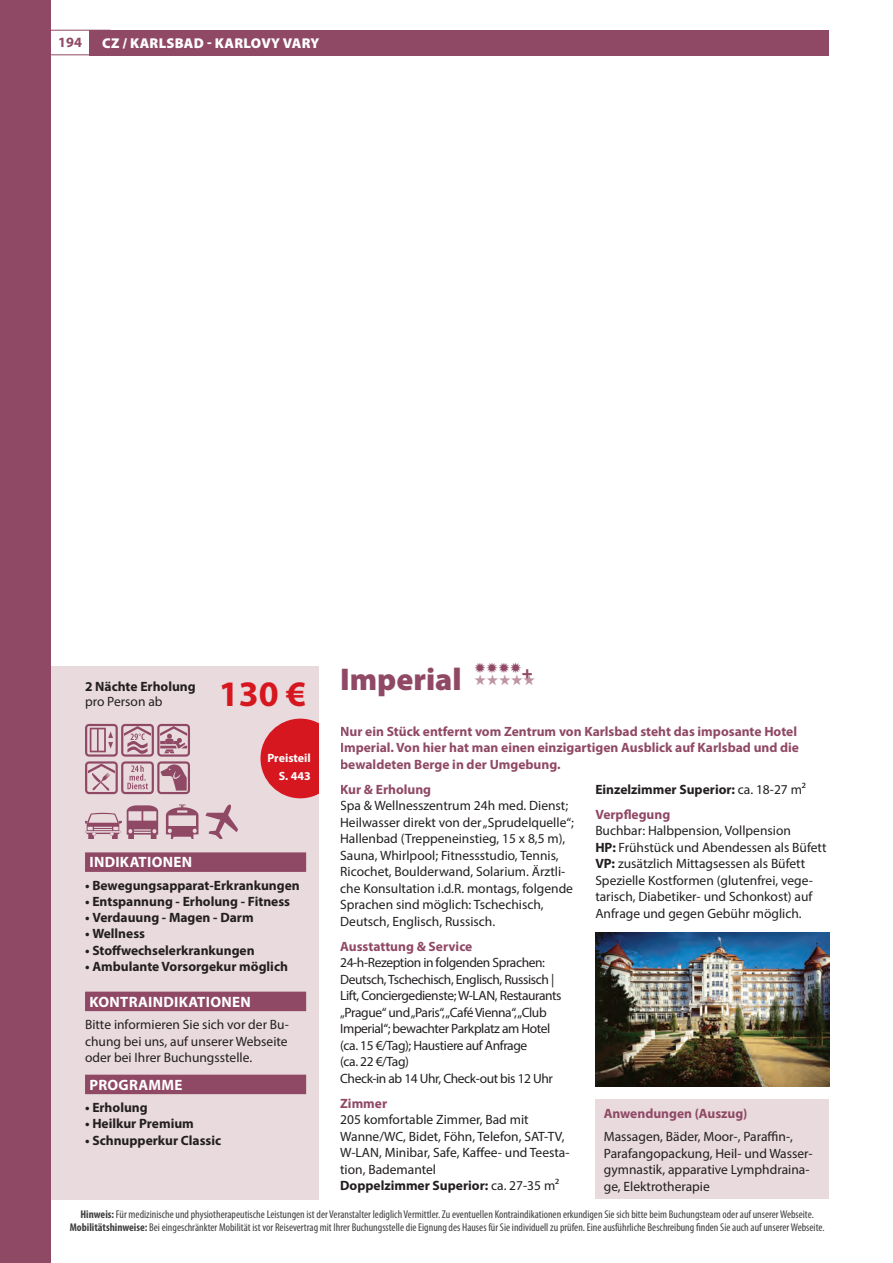
<style>
.page{position:relative;width:893px;height:1263px;background:#fff}
.page>*{position:absolute;margin:0;border:0;box-sizing:border-box;transform-origin:0 0}
.t1{font:700 36px "Myriad Pro";color:#d7171f}
.t2{font:900 31.5px "Myriad Pro";color:#904965}
.t3{font:900 18.3px "Myriad Pro";color:#904965}
.t4{font:700 15px "Myriad Pro";letter-spacing:.02em;color:#fff}
.t5{font:15px "Zapf Dingbats Std";color:#bd94a0}
.t6{font:900 14.25px "Myriad Pro";letter-spacing:.02em;color:#fff}
.t7{font:700 14.25px "Myriad Pro";color:#904965}
.t8{font:13.5px/16.5px "Myriad Pro";color:#231f20}
.t9{font:13.5px/16.5px "Myriad Pro";letter-spacing:-.03em;color:#231f20}
.t10{font:700 13.5px/25px "Myriad Pro";color:#231f20}
.t11{font:700 13.5px/16.5px "Myriad Pro";color:#904965}
.t12{font:700 12px/17.5px "Myriad Pro";color:#fff;text-align:right}
.t13{font:condensed 11.25px/13.5px "Myriad Pro";color:#3e3e3f;text-align:center}
.s1{font-weight:700}
.s2{font-weight:400}
.s3{color:#904965}
</style>
<div class="page">
<div style="left:89px;top:30px;width:740px;height:25px;background:#904965"></div>
<div style="left:0;top:666px;width:319px;height:533px;background:#e8dadd"></div>
<img style="left:595px;top:933px;width:234px;height:153px">
<div style="left:0;top:0;width:51px;height:1263px;background:#904965"></div>
<hr style="left:0;top:30px;width:111px;height:1px;background:#904965">
<hr style="left:0;top:54px;width:111px;height:1px;background:#904965">
<div style="left:595px;top:1100px;width:234px;height:99px;background:#e8dadd"></div>
<div style="left:85px;top:852px;width:221px;height:20px;background:#904965"></div>
<div style="left:85px;top:992px;width:221px;height:19px;background:#904965"></div>
<div style="left:85px;top:1075px;width:221px;height:19px;background:#904965"></div>
<svg style="left:85px;top:724px;width:105px;height:68px"></svg>
<svg style="left:145px;top:751px;width:45px;height:41px"></svg>
<svg style="left:85px;top:792px;width:26px;height:47px"></svg>
<svg style="left:111px;top:792px;width:40px;height:47px"></svg>
<svg style="left:151px;top:792px;width:39px;height:47px"></svg>
<svg style="left:190px;top:804px;width:48px;height:35px"></svg>
<div style="left:260px;top:719px;width:80px;height:79px;background:#d7171f;border-radius:50%"></div>
<div style="left:319px;top:711px;width:21px;height:103px;background:#fff"></div>
<p class="t7" style="left:58px;top:33px;width:25px">194</p>
<p class="t6" style="left:102px;top:34px;width:219px">CZ / KARLSBAD - KARLOVY VARY</p>
<p class="t10" style="left:85px;top:674px;width:112px">2 Nächte Erholung</p>
<p class="t8" style="left:85px;top:693px;width:79px">pro Person ab</p>
<h1 class="t1" style="left:219px;top:671px;width:89px">130 €</h1>
<p class="t12" style="left:267px;top:749px;width:45px">Preisteil<br>S. 443</p>
<p class="t4" style="left:89px;top:852px;width:104px">INDIKATIONEN</p>
<p class="t10" style="left:85px;top:872px;width:216px">• Bewegungsapparat-Erkrankungen</p>
<p class="t10" style="left:85px;top:888px;width:207px">• Entspannung - Erholung - Fitness</p>
<p class="t10" style="left:85px;top:905px;width:170px">• Verdauung - Magen - Darm</p>
<p class="t10" style="left:85px;top:921px;width:62px">• Wellness</p>
<p class="t10" style="left:85px;top:937px;width:171px">• Stoffwechselerkrankungen</p>
<p class="t10" style="left:85px;top:953px;width:204px">• Ambulante Vorsorgekur möglich</p>
<p class="t4" style="left:89px;top:992px;width:163px">KONTRAINDIKATIONEN</p>
<p class="t8" style="left:85px;top:1016px;width:205px;text-align:justify">Bitte informieren Sie sich vor der Bu&shy;chung bei uns, auf unserer Webseite oder bei Ihrer Buchungsstelle.</p>
<p class="t4" style="left:89px;top:1075px;width:95px">PROGRAMME</p>
<p class="t10" style="left:85px;top:1094px;width:64px">• Erholung</p>
<p class="t10" style="left:85px;top:1111px;width:110px">• Heilkur Premium</p>
<p class="t10" style="left:85px;top:1127px;width:138px">• Schnupperkur Classic</p>
<h2 class="t2" style="left:340px;top:658px;width:123px">Imperial</h2>
<h3 class="t3" style="left:474px;top:661px;width:60px">✹✹✹✹+</h3>
<p class="t11" style="left:340px;top:723px;width:460px">Nur ein Stück entfernt vom Zentrum von Karlsbad steht das imposante Hotel<br>Imperial. Von hier hat man einen einzigartigen Ausblick auf Karlsbad und die bewaldeten Berge in der Umgebung.</p>
<p class="t11" style="left:340px;top:781px;width:93px">Kur &amp; Erholung</p>
<p class="t8" style="left:340px;top:797px;width:235px">Spa &amp; Wellnesszentrum 24h med. Dienst; Heilwasser direkt von der „Sprudelquelle“; Hallenbad (Treppeneinstieg, 15 x 8,5 m), Sauna, Whirlpool; Fitnessstudio, Tennis, Ricochet, Boulderwand, Solarium. Ärztli&shy;che Konsultation i.d.R. montags, folgende Sprachen sind möglich: Tschechisch, Deutsch, Englisch, Russisch.</p>
<p class="t11" style="left:340px;top:938px;width:134px">Ausstattung &amp; Service</p>
<p class="t9" style="left:340px;top:954px;width:223px">24-h-Rezeption in folgenden Sprachen:<br>Deutsch, Tschechisch, Englisch, Russisch | Lift, Conciergedienste; W-LAN, Restaurants „Prague“ und „Paris“, „Café Vienna“, „Club Imperial“; bewachter Parkplatz am Hotel (ca. 15 €/Tag); Haustiere auf Anfrage<br>(ca. 22 €/Tag)<br>Check-in ab 14 Uhr, Check-out bis 12 Uhr</p>
<p class="t11" style="left:340px;top:1095px;width:48px">Zimmer</p>
<p class="t8" style="left:340px;top:1111px;width:231px">205 komfortable Zimmer, Bad mit Wanne/WC, Bidet, Föhn, Telefon, SAT-TV, W-LAN, Minibar, Safe, Kaffee- und Teesta&shy;tion, Bademantel<br><span class="s1">Doppelzimmer Superior:</span> ca. 27-35 m²</p>
<p class="t5" style="left:474px;top:673px;width:63px">★★★★★</p>
<p class="t10" style="left:595px;top:776px;width:212px">Einzelzimmer Superior: <span class="s2">ca. 18-27 m²<br></span><span class="s3">Verpflegung</span></p>
<p class="t8" style="left:595px;top:822px;width:233px">Buchbar: Halbpension, Vollpension<br><span class="s1">HP:</span> Frühstück und Abendessen als Büfett <span class="s1">VP:</span> zusätzlich Mittagsessen als Büfett Spezielle Kostformen (glutenfrei, vege&shy;tarisch, Diabetiker- und Schonkost) auf Anfrage und gegen Gebühr möglich.</p>
<p class="t11" style="left:604px;top:1105px;width:145px">Anwendungen (Auszug)</p>
<p class="t8" style="left:604px;top:1128px;width:210px">Massagen, Bäder, Moor-, Paraffin-, Parafangopackung, Heil- und Wasser&shy;gymnastik, apparative Lymphdraina&shy;ge, Elektrotherapie</p>
<p class="t13" style="left:70px;top:1207px;width:756px"><span class="s1">Hinweis:</span> Für medizinische und physiotherapeutische Leistungen ist der Veranstalter lediglich Vermittler. Zu eventuellen Kontraindikationen erkundigen Sie sich bitte beim Buchungsteam oder auf unserer Webseite.<br><span class="s1">Mobilitätshinweise:</span> Bei eingeschränkter Mobilität ist vor Reisevertrag mit Ihrer Buchungsstelle die Eignung des Hauses für Sie individuell zu prüfen. Eine ausführliche Beschreibung finden Sie auch auf unserer Webseite.</p>
</div>
